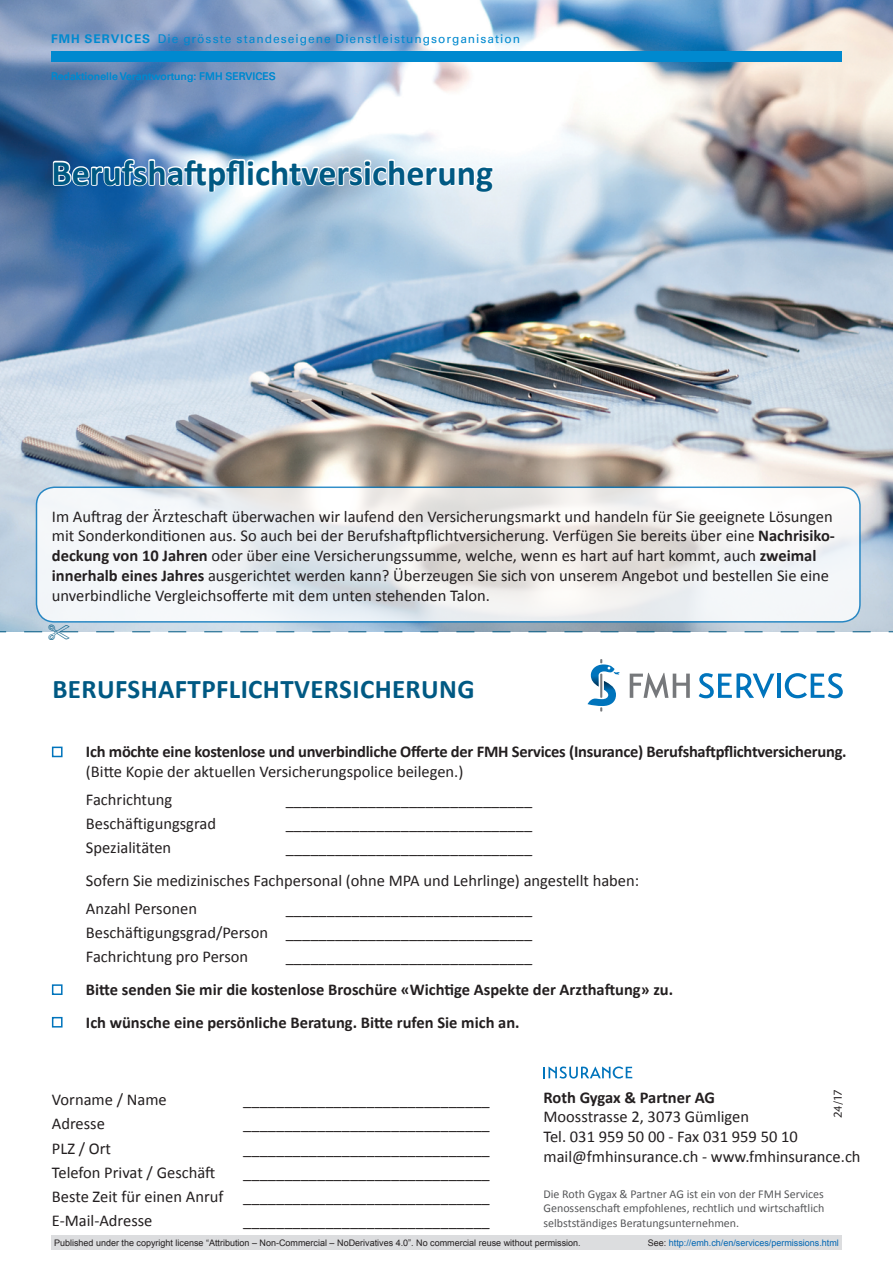
<style>
.page{position:relative;width:893px;height:1263px;background:#fff}
.page>*{position:absolute;margin:0;border:0;box-sizing:border-box;transform-origin:0 0}
.t1{font:700 36px "Calibri";color:#005983}
.t2{font:700 27px "Calibri";letter-spacing:.015em;color:#005983}
.t3{font:16.5px/19.8px "Calibri";color:#231f20}
.t4{font:700 16.5px/32.5px "Calibri";letter-spacing:-.01em;color:#231f20}
.t5{font:12px/14.4px "Calibri";color:#57585a;text-align:justify}
.t6{font:12px "Univers LT Std";letter-spacing:.08em;color:#0089cf}
.t7{font:500 11.25px "Stone Sans ITC Std";color:#231f20}
.t8{font:10.5px "Univers LT Std";color:#0089cf}
.t9{font:9px "Arial";color:#231f20}
.t10{font:9px "Arial";color:#0166b3}
.s1{font-weight:700}
.s2{color:#231f20}
</style>
<div class="page">
<img style="left:0;top:0;width:893px;height:624px">
<div style="left:52px;top:747px;width:11px;height:10px;border:2px solid #0074bc"></div>
<div style="left:52px;top:984px;width:11px;height:11px;border:2px solid #0074bc"></div>
<div style="left:52px;top:1017px;width:11px;height:10px;border:2px solid #0074bc"></div>
<svg style="left:37px;top:487px;width:823px;height:135px;fill:#f3f3f4"></svg>
<div style="left:36px;top:486px;width:825px;height:137px;border:2px solid #0074bc;border-radius:18px"></div>
<svg style="left:543px;top:1066px;width:89px;height:12px"></svg>
<svg style="left:51px;top:153px;width:444px;height:41px"></svg>
<svg style="left:699px;top:673px;width:75px;height:25px"></svg>
<hr style="left:777px;top:674px;width:4px;height:24px;background:#0074bc">
<svg style="left:785px;top:673px;width:58px;height:25px"></svg>
<svg style="left:630px;top:673px;width:60px;height:25px"></svg>
<svg style="left:588px;top:659px;width:32px;height:53px"></svg>
<div style="left:51px;top:51px;width:791px;height:11px;background:#0089cf"></div>
<div style="left:51px;top:1235px;width:791px;height:15px;background:#dcdddf"></div>
<svg style="left:0;top:624px;width:893px;height:9px;background:#adc1d1"></svg>
<p class="t6" style="left:51px;top:31px;width:470px"><span class="s1">FMH SERVICES</span> Die grösste standeseigene Dienstleistungsorganisation</p>
<p class="t8" style="left:51px;top:70px;width:226px">Redaktionelle Verantwortung: FMH SERVICES</p>
<h1 class="t1" style="left:52px;top:150px;width:443px">Berufshaftpflichtversicherung</h1>
<p class="t3" style="left:52px;top:506px;width:785px">Im Auftrag der Ärzteschaft überwachen wir laufend den Versicherungsmarkt und handeln für Sie geeignete Lösungen mit Sonderkonditionen aus. So auch bei der Berufshaftpflichtversicherung. Verfügen Sie bereits über eine <span class="s1">Nachrisiko&shy;deckung von 10 Jahren</span> oder über eine Versicherungssumme, welche, wenn es hart auf hart kommt, auch <span class="s1">zweimal innerhalb eines Jahres</span> ausgerichtet werden kann? Überzeugen Sie sich von unserem Angebot und bestellen Sie eine unverbindliche Vergleichsofferte mit dem unten stehenden Talon.</p>
<h2 class="t2" style="left:52px;top:672px;width:424px">BERUFSHAFTPFLICHTVERSICHERUNG</h2>
<p class="t4" style="left:86px;top:735px;width:762px">Ich möchte eine kostenlose und unverbindliche Offerte der FMH Services (Insurance) Berufshaftpflichtversicherung.</p>
<p class="t3" style="left:86px;top:757px;width:379px;line-height:28.3px">(Bitte Kopie der aktuellen Versicherungspolice beilegen.)<br>Fachrichtung</p>
<p class="t3" style="left:286px;top:790px;width:248px">______________________________</p>
<p class="t3" style="left:86px;top:814px;width:132px">Beschäftigungsgrad</p>
<p class="t3" style="left:286px;top:814px;width:248px">______________________________</p>
<p class="t3" style="left:86px;top:838px;width:87px">Spezialitäten</p>
<p class="t3" style="left:86px;top:832px;width:555px;line-height:32.5px;text-indent:200px">______________________________<br>Sofern Sie medizinisches Fachpersonal (ohne MPA und Lehrlinge) angestellt haben:</p>
<p class="t3" style="left:86px;top:899px;width:113px">Anzahl Personen</p>
<p class="t3" style="left:86px;top:897px;width:448px;line-height:24px;text-align:justify;text-indent:200px">______________________________ Beschäftigungsgrad/Person ______________________________ Fachrichtung pro Person</p>
<p class="t3" style="left:286px;top:947px;width:248px">______________________________</p>
<p class="t4" style="left:86px;top:973px;width:589px">Bitte senden Sie mir die kostenlose Broschüre «Wichtige Aspekte der Arzthaftung» zu.<br>Ich wünsche eine persönliche Beratung. Bitte rufen Sie mich an.</p>
<p class="t3" style="left:52px;top:1090px;width:116px">Vorname / Name</p>
<p class="t3" style="left:52px;top:1114px;width:55px">Adresse</p>
<p class="t3" style="left:52px;top:1138px;width:61px">PLZ / Ort</p>
<p class="t3" style="left:243px;top:1090px;width:248px">______________________________</p>
<p class="t3" style="left:243px;top:1114px;width:248px">______________________________</p>
<p class="t3" style="left:243px;top:1138px;width:248px">______________________________</p>
<p class="t3" style="left:52px;top:1162px;width:165px">Telefon Privat / Geschäft</p>
<p class="t3" style="left:52px;top:1160px;width:439px;line-height:24px;text-align:justify;text-indent:191px">______________________________ Beste Zeit für einen Anruf ______________________________ E-Mail-Adresse</p>
<p class="t3" style="left:243px;top:1210px;width:248px">______________________________</p>
<p class="t7" style="left:831px;top:1117px;width:30px;rotate:-90deg">24/17</p>
<p class="t4" style="left:543px;top:1081px;width:173px">Roth Gygax &amp; Partner AG</p>
<p class="t3" style="left:543px;top:1107px;width:319px">Moosstrasse 2, 3073 Gümligen<br>Tel. 031 959 50 00 - Fax 031 959 50 10 mail@fmhinsurance.ch - www.fmhinsurance.ch</p>
<p class="t5" style="left:543px;top:1186px;width:282px">Die Roth Gygax &amp; Partner AG ist ein von der FMH Services Genossenschaft empfohlenes, rechtlich und wirtschaftlich selbstständiges Beratungsunternehmen.</p>
<p class="t9" style="left:54px;top:1237px;width:528px">Published under the copyright license “Attribution – Non-Commercial – NoDerivatives 4.0”. No commercial reuse without permission.</p>
<p class="t10" style="left:648px;top:1237px;width:193px"><span class="s2">See:</span> http://emh.ch/en/services/permissions.html</p>
</div>
